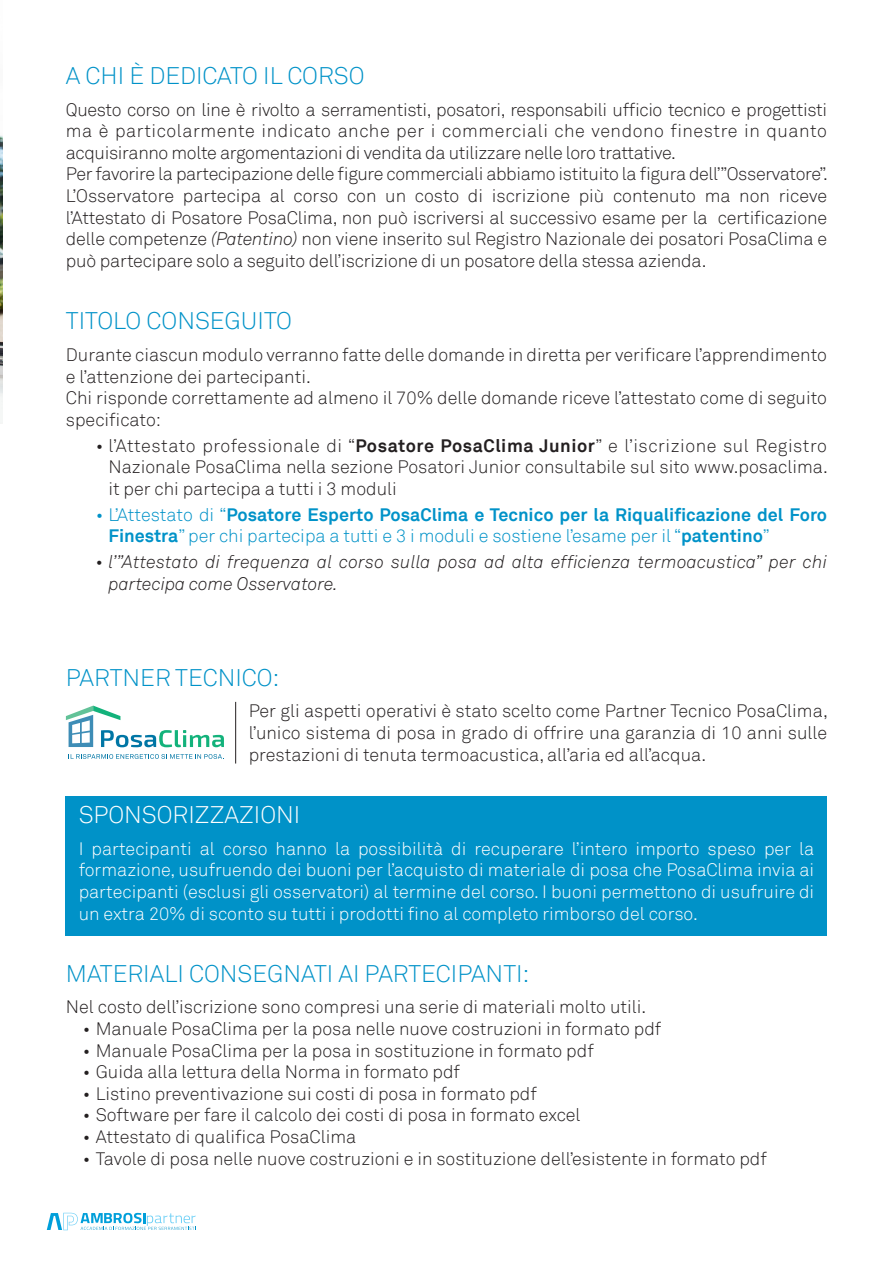
<style>
.page{position:relative;width:893px;height:1263px;background:#fff}
.page>*{position:absolute;margin:0;border:0;box-sizing:border-box;transform-origin:0 0}
.t1{font:300 24px "Akkurat";color:#0092c8}
.t2{font:300 24px "Akkurat";color:#fff}
.t3{font:300 18px/21.6px "Akkurat";color:#231f20;text-align:justify}
.t4{font:300 18px/21.6px "Akkurat";color:#fff;text-align:justify}
.t5{font:700 18px/21.6px "Akkurat";color:#0092c8}
.t6{font:italic 300 18px/21.6px "Akkurat";letter-spacing:.01em;color:#231f20}
.t7{font:300 18px "Akkurat";letter-spacing:-.02em;color:#231f20}
.s1{font-style:italic}
.s2{font-weight:700}
.s3{font-weight:300}
</style>
<div class="page">
<img style="left:0;top:135px;width:2px;height:288px">
<svg style="left:47px;top:1212px;width:149px;height:18px"></svg>
<div style="left:66px;top:796px;width:761px;height:140px;background:#0092c8"></div>
<hr style="left:235px;top:702px;width:1px;height:61px;background:#231f20">
<svg style="left:70px;top:754px;width:154px;height:5px"></svg>
<svg style="left:66px;top:706px;width:158px;height:41px"></svg>
<p class="t1" style="left:66px;top:61px;width:300px">A CHI È DEDICATO IL CORSO</p>
<p class="t3" style="left:66px;top:99px;width:763px">Questo corso on line è rivolto a serramentisti, posatori, responsabili ufficio tecnico e progettisti ma è particolarmente indicato anche per i commerciali che vendono finestre in quanto acquisiranno molte argomentazioni di vendita da utilizzare nelle loro trattative.</p>
<p class="t7" style="left:66px;top:163px;width:764px">Per favorire la partecipazione delle figure commerciali abbiamo istituito la figura dell’”Osservatore”.</p>
<p class="t3" style="left:66px;top:185px;width:763px">L’Osservatore partecipa al corso con un costo di iscrizione più contenuto ma non riceve l’Attestato di Posatore PosaClima, non può iscriversi al successivo esame per la certificazione delle competenze <span class="s1">(Patentino)</span> non viene inserito sul Registro Nazionale dei posatori PosaClima e può partecipare solo a seguito dell’iscrizione di un posatore della stessa azienda.</p>
<p class="t1" style="left:66px;top:307px;width:228px">TITOLO CONSEGUITO</p>
<p class="t3" style="left:66px;top:344px;width:763px">Durante ciascun modulo verranno fatte delle domande in diretta per verificare l’apprendimento e l’attenzione dei partecipanti.</p>
<p class="t3" style="left:66px;top:387px;width:763px">Chi risponde correttamente ad almeno il 70% delle domande riceve l’attestato come di seguito specificato:</p>
<p class="t3" style="left:108px;top:435px;width:721px;text-indent:-13px">• l’Attestato professionale di “<span class="s2">Posatore PosaClima Junior</span>” e l’iscrizione sul Registro Nazionale PosaClima nella sezione Posatori Junior consultabile sul sito www.posaclima. it per chi partecipa a tutti i 3 moduli</p>
<p class="t5" style="left:108px;top:504px;width:720px;text-indent:-13px"><span class="s3">• L’Attestato di “</span>Posatore Esperto PosaClima e Tecnico per la Riqualificazione del Foro<br>Finestra<span class="s3">” per chi partecipa a tutti e 3 i moduli e sostiene l’esame per il “</span>patentino<span class="s3">”</span></p>
<p class="t6" style="left:108px;top:551px;width:720px;text-indent:-13px">• l’”Attestato di frequenza al corso sulla posa ad alta efficienza termoacustica” per chi partecipa come Osservatore.</p>
<p class="t1" style="left:66px;top:663px;width:215px">PARTNER TECNICO:</p>
<p class="t3" style="left:249px;top:700px;width:581px">Per gli aspetti operativi è stato scelto come Partner Tecnico PosaClima, l’unico sistema di posa in grado di offrire una garanzia di 10 anni sulle prestazioni di tenuta termoacustica, all’aria ed all’acqua.</p>
<p class="t2" style="left:79px;top:801px;width:223px">SPONSORIZZAZIONI</p>
<p class="t4" style="left:79px;top:838px;width:737px">I partecipanti al corso hanno la possibilità di recuperare l’intero importo speso per la formazione, usufruendo dei buoni per l’acquisto di materiale di posa che PosaClima invia ai partecipanti (esclusi gli osservatori) al termine del corso. I buoni permettono di usufruire di un extra 20% di sconto su tutti i prodotti fino al completo rimborso del corso.</p>
<p class="t1" style="left:66px;top:959px;width:465px">MATERIALI CONSEGNATI AI PARTECIPANTI:</p>
<p class="t3" style="left:66px;top:997px;width:582px">Nel costo dell’iscrizione sono compresi una serie di materiali molto utili.</p>
<p class="t3" style="left:83px;top:1018px;width:580px">• Manuale PosaClima per la posa nelle nuove costruzioni in formato pdf</p>
<p class="t3" style="left:83px;top:1040px;width:512px">• Manuale PosaClima per la posa in sostituzione in formato pdf</p>
<p class="t3" style="left:83px;top:1061px;width:378px">• Guida alla lettura della Norma in formato pdf</p>
<p class="t3" style="left:83px;top:1083px;width:455px">• Listino preventivazione sui costi di posa in formato pdf</p>
<p class="t3" style="left:83px;top:1105px;width:499px">• Software per fare il calcolo dei costi di posa in formato excel</p>
<p class="t3" style="left:83px;top:1126px;width:275px">• Attestato di qualifica PosaClima</p>
<p class="t3" style="left:83px;top:1148px;width:685px">• Tavole di posa nelle nuove costruzioni e in sostituzione dell’esistente in formato pdf</p>
</div>
